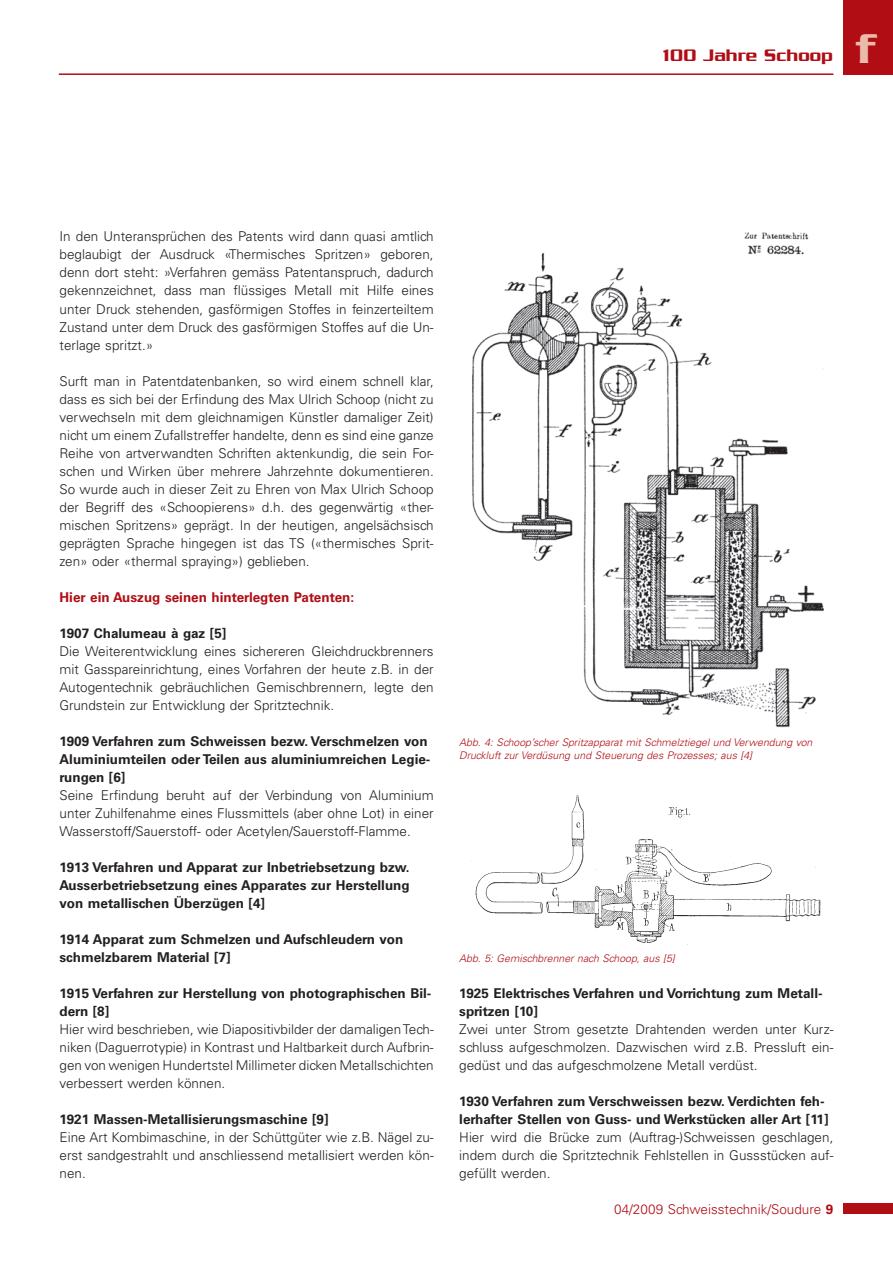
<style>
.page{position:relative;width:893px;height:1263px;background:#fff}
.page>*{position:absolute;margin:0;border:0;box-sizing:border-box;transform-origin:0 0}
.t1{font:500 45px "Serpentine Com";color:#eabba9}
.t2{font:500 18px "Serpentine Com";letter-spacing:.01em;color:#b00d15}
.t3{font:300 13.5px/18px "Univers LT Std";color:#231f20}
.t4{font:700 13.5px/18px "Univers LT Std";color:#231f20;text-align:justify}
.t5{font:700 13.5px "Univers LT Std";color:#b00d15}
.t6{font:300 13.5px "Univers LT Std";color:#b00d15}
.t7{font:italic 300 10.5px/13.5px "Univers LT Std";color:#b00d15}
.s1{font-weight:700}
</style>
<div class="page">
<img style="left:472px;top:232px;width:352px;height:496px">
<img style="left:475px;top:795px;width:346px;height:150px">
<hr style="left:59px;top:73px;width:774px;height:2px;background:#b00d15">
<div style="left:843px;top:0;width:50px;height:75px;background:#b00d15"></div>
<div style="left:843px;top:1204px;width:50px;height:10px;background:#b00d15"></div>
<p class="t2" style="left:663px;top:45px;width:172px">100 Jahre Schoop</p>
<p class="t1" style="left:856px;top:23px;width:21px">f</p>
<p class="t3" style="left:60px;top:228px;width:376px;text-align:justify">In den Unteransprüchen des Patents wird dann quasi amtlich beglaubigt der Ausdruck «Thermisches Spritzen» geboren, denn dort steht: »Verfahren gemäss Patentanspruch, dadurch gekennzeichnet, dass man flüssiges Metall mit Hilfe eines unter Druck stehenden, gasförmigen Stoffes in feinzerteiltem Zustand unter dem Druck des gasförmigen Stoffes auf die Un&shy;terlage spritzt.»</p>
<p class="t3" style="left:60px;top:372px;width:376px;text-align:justify">Surft man in Patentdatenbanken, so wird einem schnell klar, dass es sich bei der Erfindung des Max Ulrich Schoop (nicht zu verwechseln mit dem gleichnamigen Künstler damaliger Zeit) nicht um einem Zufallstreffer handelte, denn es sind eine ganze Reihe von artverwandten Schriften aktenkundig, die sein For&shy;schen und Wirken über mehrere Jahrzehnte dokumentieren.<br>So wurde auch in dieser Zeit zu Ehren von Max Ulrich Schoop der Begriff des «Schoopierens» d.h. des gegenwärtig «ther&shy;mischen Spritzens» geprägt. In der heutigen, angelsächsisch geprägten Sprache hingegen ist das TS («thermisches Sprit&shy;zen» oder «thermal spraying») geblieben.</p>
<p class="t5" style="left:60px;top:589px;width:296px">Hier ein Auszug seinen hinterlegten Patenten:</p>
<p class="t3" style="left:60px;top:624px;width:376px"><span class="s1">1907 Chalumeau à gaz [5]<br></span>Die Weiterentwicklung eines sichereren Gleichdruckbrenners mit Gasspareinrichtung, eines Vorfahren der heute z.B. in der Autogentechnik gebräuchlichen Gemischbrennern, legte den Grundstein zur Entwicklung der Spritztechnik.</p>
<p class="t3" style="left:60px;top:732px;width:376px"><span class="s1">1909 Verfahren zum Schweissen bezw. Verschmelzen von Aluminiumteilen oder Teilen aus aluminiumreichen Legie&shy;rungen [6]<br></span>Seine Erfindung beruht auf der Verbindung von Aluminium unter Zuhilfenahme eines Flussmittels (aber ohne Lot) in einer Wasserstoff/Sauerstoff- oder Acetylen/Sauerstoff-Flamme.</p>
<p class="t4" style="left:60px;top:858px;width:352px">1913 Verfahren und Apparat zur Inbetriebsetzung bzw.<br>Ausserbetriebsetzung eines Apparates zur Herstellung von metallischen Überzügen [4]</p>
<p class="t4" style="left:60px;top:930px;width:345px">1914 Apparat zum Schmelzen und Aufschleudern von schmelzbarem Material [7]</p>
<p class="t3" style="left:60px;top:984px;width:376px"><span class="s1">1915 Verfahren zur Herstellung von photographischen Bil&shy;dern [8]<br></span>Hier wird beschrieben, wie Diapositivbilder der damaligen Tech&shy;niken (Daguerrotypie) in Kontrast und Haltbarkeit durch Aufbrin&shy;gen von wenigen Hundertstel Millimeter dicken Metallschichten verbessert werden können.</p>
<p class="t3" style="left:60px;top:1110px;width:376px"><span class="s1">1921 Massen-Metallisierungsmaschine [9]<br></span>Eine Art Kombimaschine, in der Schüttgüter wie z.B. Nägel zu&shy;erst sandgestrahlt und anschliessend metallisiert werden kön&shy;nen.</p>
<p class="t7" style="left:459px;top:735px;width:355px">Abb. 4: Schoop’scher Spritzapparat mit Schmelztiegel und Verwendung von<br>Druckluft zur Verdüsung und Steuerung des Prozesses; aus [4]</p>
<p class="t7" style="left:459px;top:951px;width:217px">Abb. 5: Gemischbrenner nach Schoop, aus [5]</p>
<p class="t3" style="left:459px;top:984px;width:376px"><span class="s1">1925 Elektrisches Verfahren und Vorrichtung zum Metall&shy;spritzen [10]<br></span>Zwei unter Strom gesetzte Drahtenden werden unter Kurz&shy;schluss aufgeschmolzen. Dazwischen wird z.B. Pressluft ein&shy;gedüst und das aufgeschmolzene Metall verdüst.</p>
<p class="t3" style="left:459px;top:1092px;width:376px"><span class="s1">1930 Verfahren zum Verschweissen bezw. Verdichten feh&shy;lerhafter Stellen von Guss- und Werkstücken aller Art [11] </span>Hier wird die Brücke zum (Auftrag-)Schweissen geschlagen, indem durch die Spritztechnik Fehlstellen in Gussstücken auf&shy;gefüllt werden.</p>
<p class="t6" style="left:614px;top:1201px;width:221px">04/2009 Schweisstechnik/Soudure <span class="s1">9</span></p>
</div>
